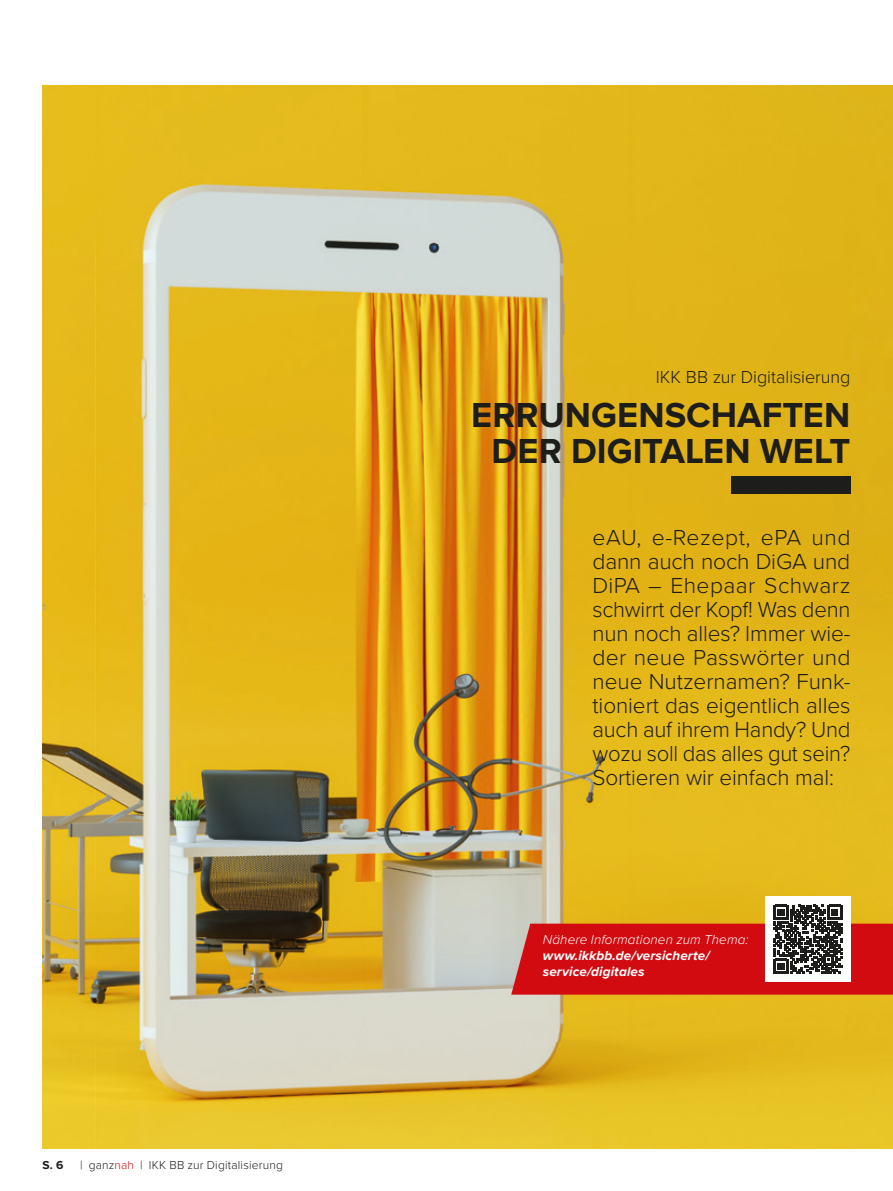
<style>
.page{position:relative;width:893px;height:1191px;background:#fff}
.page>*{position:absolute;margin:0;border:0;box-sizing:border-box;transform-origin:0 0}
.t1{font:700 36px/36px "Proxima Nova";color:#1d1d1b;text-align:center}
.t2{font:300 22.5px/24px "Proxima Nova";letter-spacing:-.01em;color:#1d1d1b;text-align:justify}
.t3{font:300 18px "Proxima Nova";letter-spacing:-.005em;color:#1d1d1b}
.t4{font:italic 700 13.5px/16.2px "Proxima Nova";letter-spacing:.01em;color:#fff}
.t5{font:italic 300 13.5px "Proxima Nova";letter-spacing:.005em;color:#fff}
.t6{font:300 12px "Proxima Nova";letter-spacing:.015em;color:#1d1d1b}
.t7{font:700 12px "Proxima Nova";color:#1d1d1b}
.s1{color:#d20b11}
</style>
<div class="page">
<img style="left:43px;top:85px;width:850px;height:1063px">
<div style="left:731px;top:477px;width:119px;height:17px;background:#1d1d1b"></div>
<div style="left:765px;top:896px;width:85px;height:85px;background:#fff"></div>
<svg style="left:511px;top:905px;width:382px;height:89px;background:#c44330"></svg>
<p class="t7" style="left:43px;top:1157px;width:22px">S. 6</p>
<p class="t6" style="left:80px;top:1155px;width:204px">| ganz<span class="s1">nah</span> | IKK BB zur Digitalisierung</p>
<p class="t3" style="left:656px;top:363px;width:196px">IKK BB zur Digitalisierung</p>
<h1 class="t1" style="left:471px;top:397px;width:381px">ERRUNGENSCHAFTEN<br>DER DIGITALEN WELT</h1>
<p class="t2" style="left:592px;top:524px;width:260px">eAU, e-Rezept, ePA und dann auch noch DiGA und DiPA – Ehepaar Schwarz schwirrt der Kopf! Was denn nun noch alles? Immer wie&shy;der neue Passwörter und neue Nutzernamen? Funk&shy;tioniert das eigentlich alles auch auf ihrem Handy? Und wozu soll das alles gut sein?<br>Sortieren wir einfach mal:</p>
<p class="t5" style="left:543px;top:929px;width:207px">Nähere Informationen zum Thema:</p>
<p class="t4" style="left:543px;top:947px;width:168px">www.ikkbb.de/versicherte/ service/digitales</p>
</div>
